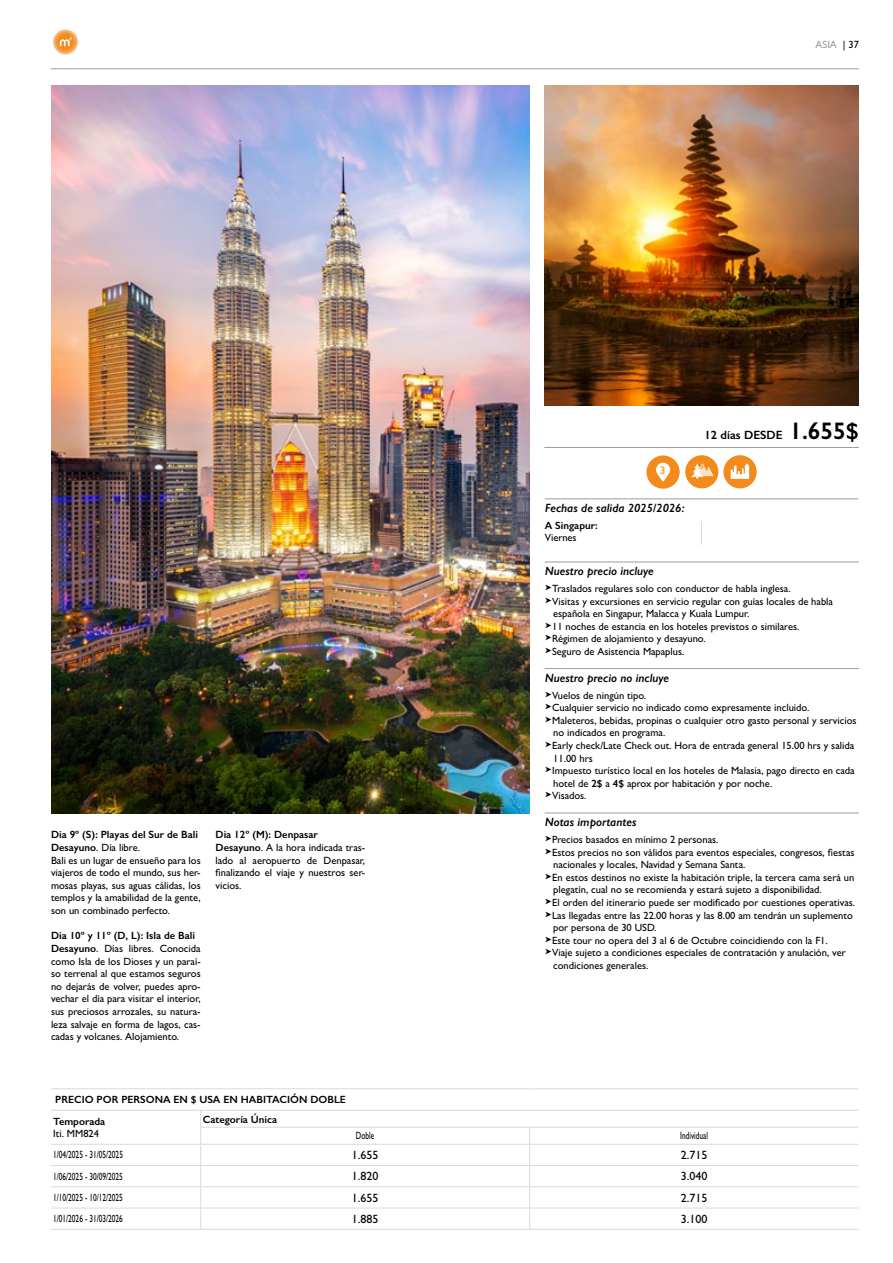
<style>
.page{position:relative;width:893px;height:1263px;background:#fff}
.page>*{position:absolute;margin:0;border:0;box-sizing:border-box;transform-origin:0 0}
.t1{font:italic 600 12px "Gill Sans";color:#000}
.t2{font:500 12px "Gill Sans";color:#000}
.t3{font:600 12px "Gill Sans";color:#000}
.t4{font:600 11.1px "Gill Sans";color:#f6a120}
.t5{font:500 10.5px/12.6px "Gill Sans";color:#000}
.t6{font:500 10.5px "Gill Sans";color:#000;scale:.7 1}
.t7{font:600 10.5px/21.5px "Gill Sans";color:#000}
.t8{font:500 10.5px "Gill Sans";color:#9d9d9c}
.s1{color:#000}
.s2{font-weight:600}
.s3{font-size:24px}
.s4{font-family:"Menlo";font-weight:400;font-size:12.3px}
</style>
<div class="page">
<hr style="left:51px;top:68px;width:808px;height:1px;background:#9d9d9c">
<svg style="left:53px;top:30px;width:25px;height:24px"></svg>
<hr style="left:545px;top:562px;width:314px;height:1px;background:#9d9d9c">
<hr style="left:545px;top:668px;width:314px;height:1px;background:#9d9d9c">
<hr style="left:545px;top:813px;width:314px;height:1px;background:#9d9d9c">
<hr style="left:545px;top:498px;width:313px;height:1px;background:#9d9d9c">
<svg style="left:701px;top:521px;width:1px;height:24px"></svg>
<hr style="left:544px;top:447px;width:315px;height:1px;background:#9d9d9c">
<hr style="left:51px;top:1110px;width:150px;height:1px;background:#dadada">
<hr style="left:201px;top:1110px;width:329px;height:1px;background:#dadada">
<hr style="left:530px;top:1110px;width:329px;height:1px;background:#dadada">
<hr style="left:200px;top:1127px;width:330px;height:1px;background:#dadada">
<hr style="left:530px;top:1127px;width:329px;height:1px;background:#dadada">
<hr style="left:51px;top:1144px;width:150px;height:1px;background:#dadada">
<hr style="left:201px;top:1144px;width:329px;height:1px;background:#dadada">
<hr style="left:530px;top:1144px;width:329px;height:1px;background:#dadada">
<hr style="left:51px;top:1088px;width:150px;height:1px;background:#dadada">
<hr style="left:201px;top:1088px;width:329px;height:1px;background:#dadada">
<hr style="left:530px;top:1088px;width:329px;height:1px;background:#dadada">
<hr style="left:51px;top:1165px;width:150px;height:1px;background:#dadada">
<hr style="left:201px;top:1165px;width:329px;height:1px;background:#dadada">
<hr style="left:530px;top:1165px;width:329px;height:1px;background:#dadada">
<hr style="left:51px;top:1186px;width:150px;height:1px;background:#dadada">
<hr style="left:201px;top:1186px;width:329px;height:1px;background:#dadada">
<hr style="left:530px;top:1186px;width:329px;height:1px;background:#dadada">
<hr style="left:51px;top:1208px;width:150px;height:1px;background:#dadada">
<hr style="left:201px;top:1208px;width:329px;height:1px;background:#dadada">
<svg style="left:200px;top:1111px;width:1px;height:118px"></svg>
<hr style="left:530px;top:1208px;width:329px;height:1px;background:#dadada">
<svg style="left:529px;top:1128px;width:1px;height:101px"></svg>
<hr style="left:51px;top:1229px;width:150px;height:1px;background:#dadada">
<hr style="left:201px;top:1229px;width:329px;height:1px;background:#dadada">
<hr style="left:530px;top:1229px;width:329px;height:1px;background:#dadada">
<img style="left:545px;top:85px;width:314px;height:320px">
<img style="left:51px;top:85px;width:479px;height:728px">
<div style="left:646px;top:455px;width:34px;height:34px;background:#f28a1c;border-radius:50%"></div>
<svg style="left:656px;top:463px;width:14px;height:19px"></svg>
<div style="left:685px;top:455px;width:33px;height:33px;background:#f28a1c;border-radius:50%"></div>
<svg style="left:690px;top:463px;width:24px;height:16px"></svg>
<div style="left:723px;top:455px;width:34px;height:33px;background:#f28a1c;border-radius:50%"></div>
<svg style="left:731px;top:463px;width:18px;height:16px"></svg>
<p class="t8" style="left:815px;top:38px;width:45px">ASIA <span class="s1">| 37</span></p>
<p class="t5" style="left:51px;top:828px;width:151px"><span class="s2">Dia 9º (S): Playas del Sur de Bali<br>Desayuno</span>. Día libre.<br>Bali es un lugar de ensueño para los viajeros de todo el mundo, sus her&shy;mosas playas, sus aguas cálidas, los templos y la amabilidad de la gente, son un combinado perfecto.</p>
<p class="t5" style="left:51px;top:929px;width:151px"><span class="s2">Dia 10º y 11º (D, L): Isla de Bali Desayuno</span>. Días libres. Conocida como Isla de los Dioses y un paraí&shy;so terrenal al que estamos seguros no dejarás de volver, puedes apro&shy;vechar el día para visitar el interior, sus preciosos arrozales, su natura&shy;leza salvaje en forma de lagos, cas&shy;cadas y volcanes. Alojamiento.</p>
<p class="t5" style="left:216px;top:828px;width:151px"><span class="s2">Dia 12º (M): Denpasar<br>Desayuno</span>. A la hora indicada tras&shy;lado al aeropuerto de Denpasar, finalizando el viaje y nuestros ser&shy;vicios.</p>
<p class="t4" style="left:660px;top:464px;width:7px">3</p>
<p class="t3" style="left:704px;top:427px;width:156px">12 días DESDE <span class="s3">1.655$</span></p>
<p class="t1" style="left:545px;top:501px;width:141px">Fechas de salida 2025/2026:</p>
<p class="t7" style="left:545px;top:514px;width:55px">A Singapur:</p>
<p class="t5" style="left:545px;top:531px;width:33px">Viernes</p>
<p class="t1" style="left:545px;top:564px;width:111px">Nuestro precio incluye</p>
<p class="t5" style="left:545px;top:582px;width:247px"><span class="s4">➤</span>Traslados regulares solo con conductor de habla inglesa.</p>
<p class="t5" style="left:545px;top:595px;width:290px"><span class="s4">➤</span>Visitas y excursiones en servicio regular con guías locales de habla</p>
<p class="t5" style="left:553px;top:607px;width:198px">española en Singapur, Malacca y Kuala Lumpur.</p>
<p class="t5" style="left:545px;top:620px;width:256px"><span class="s4">➤</span>11 noches de estancia en los hoteles previstos o similares.</p>
<p class="t5" style="left:545px;top:632px;width:163px"><span class="s4">➤</span>Régimen de alojamiento y desayuno.</p>
<p class="t5" style="left:545px;top:645px;width:141px"><span class="s4">➤</span>Seguro de Asistencia Mapaplus.</p>
<p class="t1" style="left:545px;top:670px;width:126px">Nuestro precio no incluye</p>
<p class="t5" style="left:545px;top:689px;width:103px"><span class="s4">➤</span>Vuelos de ningún tipo.</p>
<p class="t5" style="left:545px;top:701px;width:266px"><span class="s4">➤</span>Cualquier servicio no indicado como expresamente incluido.</p>
<p class="t5" style="left:545px;top:714px;width:313px"><span class="s4">➤</span>Maleteros, bebidas, propinas o cualquier otro gasto personal y servicios</p>
<p class="t5" style="left:553px;top:726px;width:114px">no indicados en programa.</p>
<p class="t5" style="left:545px;top:739px;width:311px"><span class="s4">➤</span>Early check/Late Check out. Hora de entrada general 15.00 hrs y salida</p>
<p class="t5" style="left:553px;top:752px;width:41px">11.00 hrs</p>
<p class="t5" style="left:545px;top:764px;width:311px"><span class="s4">➤</span>Impuesto turístico local en los hoteles de Malasia, pago directo en cada</p>
<p class="t5" style="left:553px;top:777px;width:221px">hotel de <span class="s2">2$</span> a <span class="s2">4$</span> aprox por habitación y por noche.</p>
<p class="t5" style="left:545px;top:789px;width:43px"><span class="s4">➤</span>Visados.</p>
<p class="t1" style="left:545px;top:815px;width:93px">Notas importantes</p>
<p class="t5" style="left:545px;top:833px;width:175px"><span class="s4">➤</span>Precios basados en mínimo 2 personas.</p>
<p class="t5" style="left:545px;top:846px;width:311px"><span class="s4">➤</span>Estos precios no son válidos para eventos especiales, congresos, fiestas</p>
<p class="t5" style="left:553px;top:858px;width:194px">nacionales y locales, Navidad y Semana Santa.</p>
<p class="t5" style="left:545px;top:871px;width:311px"><span class="s4">➤</span>En estos destinos no existe la habitación triple, la tercera cama será un</p>
<p class="t5" style="left:553px;top:883px;width:270px">plegatín, cual no se recomienda y estará sujeto a disponibilidad.</p>
<p class="t5" style="left:545px;top:896px;width:312px"><span class="s4">➤</span>El orden del itinerario puede ser modificado por cuestiones operativas.</p>
<p class="t5" style="left:545px;top:909px;width:310px"><span class="s4">➤</span>Las llegadas entre las 22.00 horas y las 8.00 am tendrán un suplemento</p>
<p class="t5" style="left:553px;top:921px;width:105px">por persona de 30 USD.</p>
<p class="t5" style="left:545px;top:934px;width:285px"><span class="s4">➤</span>Este tour no opera del 3 al 6 de Octubre coincidiendo con la F1.</p>
<p class="t5" style="left:545px;top:946px;width:303px"><span class="s4">➤</span>Viaje sujeto a condiciones especiales de contratación y anulación, ver</p>
<p class="t5" style="left:553px;top:959px;width:97px">condiciones generales.</p>
<p class="t7" style="left:53px;top:1089px;width:294px">PRECIO POR PERSONA EN $ USA EN HABITACIÓN DOBLE<br>Temporada</p>
<p class="t5" style="left:53px;top:1127px;width:47px">Iti. MM824</p>
<p class="t7" style="left:203px;top:1108px;width:76px">Categoría Única</p>
<p class="t6" style="left:356px;top:1129px;width:28px">Doble</p>
<p class="t6" style="left:680px;top:1129px;width:41px">Individual</p>
<p class="t6" style="left:53px;top:1149px;width:101px">1/04/2025 - 31/05/2025</p>
<p class="t2" style="left:352px;top:1148px;width:28px">1.655</p>
<p class="t2" style="left:681px;top:1148px;width:28px">2.715</p>
<p class="t6" style="left:53px;top:1170px;width:101px">1/06/2025 - 30/09/2025</p>
<p class="t2" style="left:352px;top:1169px;width:28px">1.820</p>
<p class="t2" style="left:681px;top:1169px;width:28px">3.040</p>
<p class="t6" style="left:53px;top:1191px;width:101px">1/10/2025 - 10/12/2025</p>
<p class="t2" style="left:352px;top:1190px;width:28px">1.655</p>
<p class="t2" style="left:681px;top:1190px;width:28px">2.715</p>
<p class="t6" style="left:53px;top:1212px;width:101px">1/01/2026 - 31/03/2026</p>
<p class="t2" style="left:352px;top:1211px;width:28px">1.885</p>
<p class="t2" style="left:681px;top:1211px;width:28px">3.100</p>
</div>
